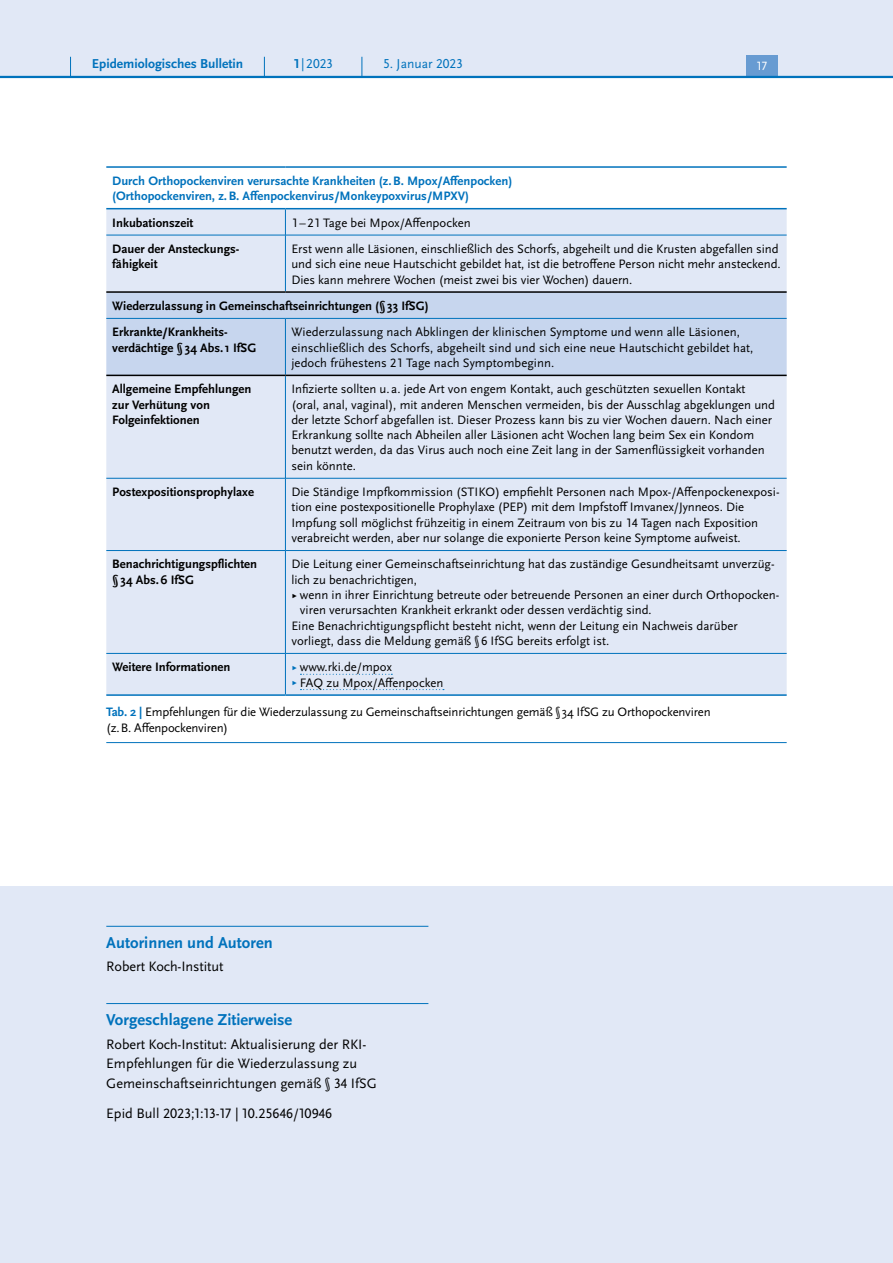
<style>
.page{position:relative;width:893px;height:1263px;background:#fff}
.page>*{position:absolute;margin:0;border:0;box-sizing:border-box;transform-origin:0 0}
.H4_-_Anhang_allerers{font:700 16.5px "Scala Sans Pro";color:#0072bc}
.P_-_Anhang{font:14.25px/19.5px "Scala Sans Pro";color:#000}
.t1{font:700 13.5px "Scala Sans Pro";color:#0072bc}
.t2{font:13.5px "Scala Sans Pro";color:#0072bc}
.P_-_Tab_linksbündig{font:12.75px/15.3px "Scala Sans Pro";color:#000}
.P_-_Tab_linksbündig-2{font:700 12.75px/15.3px "Scala Sans Pro";color:#000}
.P_-_Tab_linksbündig-3{font:700 12.75px "Scala Sans Pro";color:#0072bc}
.P_-_Bildunterschrift{font:12.75px/15.8px "Scala Sans Pro";letter-spacing:-.015em;color:#000}
.Titel_klein{font:700 12.75px "Scala Sans Pro";color:#000}
.t3{font:12.45px "Scala Sans Pro";color:#fff}
.s1{font-weight:700}
.s2{font-size:6px}
.s3{font-style:italic}
.s4{font-size:6px;color:#0072bc}
.s5{font-weight:700;color:#0072bc}
</style>
<div class="page">
<div style="left:0;top:887px;width:893px;height:376px;background:#e1e8f6"></div>
<div style="left:106px;top:209px;width:681px;height:485px;background:#e1e8f6"></div>
<div style="left:106px;top:293px;width:681px;height:82px;background:#c7d6ee"></div>
<svg style="left:285px;top:209px;width:1px;height:26px"></svg>
<hr style="left:106px;top:235px;width:179px;height:1px;background:#0072bc">
<hr style="left:285px;top:235px;width:502px;height:1px;background:#0072bc">
<hr style="left:285px;top:235px;width:1px;height:56px;background:#0072bc">
<hr style="left:285px;top:319px;width:1px;height:56px;background:#0072bc">
<hr style="left:285px;top:376px;width:1px;height:102px;background:#0072bc">
<hr style="left:106px;top:478px;width:179px;height:1px;background:#0072bc">
<hr style="left:285px;top:478px;width:502px;height:1px;background:#0072bc">
<hr style="left:285px;top:478px;width:1px;height:72px;background:#0072bc">
<hr style="left:106px;top:550px;width:179px;height:1px;background:#0072bc">
<hr style="left:285px;top:550px;width:502px;height:1px;background:#0072bc">
<hr style="left:285px;top:551px;width:1px;height:102px;background:#0072bc">
<hr style="left:106px;top:653px;width:179px;height:1px;background:#0072bc">
<hr style="left:285px;top:653px;width:502px;height:1px;background:#0072bc">
<hr style="left:285px;top:654px;width:1px;height:40px;background:#0072bc">
<hr style="left:106px;top:166px;width:179px;height:2px;background:#0072bc">
<hr style="left:285px;top:166px;width:502px;height:2px;background:#0072bc">
<hr style="left:106px;top:208px;width:179px;height:1px;background:#0072bc">
<hr style="left:285px;top:208px;width:502px;height:1px;background:#0072bc">
<hr style="left:106px;top:694px;width:179px;height:2px;background:#0072bc">
<hr style="left:285px;top:694px;width:502px;height:2px;background:#0072bc">
<hr style="left:106px;top:318px;width:179px;height:1px;background:#0072bc">
<hr style="left:285px;top:318px;width:502px;height:1px;background:#0072bc">
<hr style="left:106px;top:291px;width:179px;height:2px;background:#000">
<hr style="left:285px;top:291px;width:502px;height:2px;background:#000">
<hr style="left:106px;top:375px;width:179px;height:1px;background:#000">
<hr style="left:285px;top:375px;width:502px;height:1px;background:#000">
<svg style="left:300px;top:674px;width:92px;height:1px"></svg>
<svg style="left:300px;top:689px;width:144px;height:1px"></svg>
<hr style="left:106px;top:926px;width:322px;height:1px;background:#0072bc">
<hr style="left:106px;top:1003px;width:322px;height:1px;background:#0072bc">
<hr style="left:106px;top:742px;width:681px;height:1px;background:#0072bc">
<div style="left:0;top:0;width:893px;height:77px;background:#e1e8f6"></div>
<div style="left:746px;top:55px;width:32px;height:21px;background:#679bd2"></div>
<hr style="left:0;top:76px;width:893px;height:2px;background:#0072bc">
<svg style="left:70px;top:57px;width:1px;height:19px"></svg>
<svg style="left:264px;top:57px;width:1px;height:19px"></svg>
<svg style="left:362px;top:57px;width:1px;height:19px"></svg>
<p class="t1" style="left:92px;top:55px;width:153px">Epidemiologisches Bulletin</p>
<p class="t2" style="left:294px;top:55px;width:40px"><span class="s1">1</span> |2023</p>
<p class="t2" style="left:383px;top:55px;width:81px">5. Januar 2023</p>
<p class="t3" style="left:757px;top:59px;width:12px">17</p>
<p class="P_-_Tab_linksbündig-3" style="left:112px;top:173px;width:402px">Durch Orthopockenviren verursachte Krankheiten (z.B. Mpox/Affenpocken)</p>
<p class="P_-_Tab_linksbündig-3" style="left:112px;top:189px;width:358px">(Orthopockenviren, z.B. Affenpockenvirus/Monkeypoxvirus/MPXV)</p>
<p class="P_-_Tab_linksbündig-2" style="left:112px;top:215px;width:83px">Inkubationszeit</p>
<p class="P_-_Tab_linksbündig" style="left:291px;top:215px;width:181px">1–21 Tage bei Mpox/Affenpocken</p>
<p class="P_-_Tab_linksbündig-2" style="left:112px;top:241px;width:128px">Dauer der Ansteckungs&shy;fähigkeit</p>
<p class="P_-_Tab_linksbündig" style="left:291px;top:241px;width:491px">Erst wenn alle Läsionen, einschließlich des Schorfs, abgeheilt und die Krusten abgefallen sind und sich eine neue Hautschicht gebildet hat, ist die betroffene Person nicht mehr ansteckend.<br>Dies kann mehrere Wochen (meist zwei bis vier Wochen) dauern.</p>
<p class="Titel_klein" style="left:112px;top:298px;width:318px">Wiederzulassung in Gemeinschaftseinrichtungen (§33 IfSG)</p>
<p class="P_-_Tab_linksbündig-2" style="left:112px;top:324px;width:146px">Erkrankte/Krankheits&shy;verdächtige §34 Abs.1 IfSG</p>
<p class="P_-_Tab_linksbündig" style="left:291px;top:324px;width:463px">Wiederzulassung nach Abklingen der klinischen Symptome und wenn alle Läsionen, einschließlich des Schorfs, abgeheilt sind und sich eine neue Hautschicht gebildet hat, jedoch frühestens 21 Tage nach Symptombeginn.</p>
<p class="P_-_Tab_linksbündig-2" style="left:112px;top:381px;width:141px">Allgemeine Empfehlungen zur Verhütung von<br>Folgeinfektionen</p>
<p class="P_-_Tab_linksbündig" style="left:291px;top:381px;width:485px">Infizierte sollten u. a. jede Art von engem Kontakt, auch geschützten sexuellen Kontakt (oral, anal, vaginal), mit anderen Menschen vermeiden, bis der Ausschlag abgeklungen und der letzte Schorf abgefallen ist. Dieser Prozess kann bis zu vier Wochen dauern. Nach einer Erkrankung sollte nach Abheilen aller Läsionen acht Wochen lang beim Sex ein Kondom benutzt werden, da das Virus auch noch eine Zeit lang in der Samenflüssigkeit vorhanden sein könnte.</p>
<p class="P_-_Tab_linksbündig-2" style="left:112px;top:484px;width:143px">Postexpositionsprophylaxe</p>
<p class="P_-_Tab_linksbündig" style="left:291px;top:484px;width:490px">Die Ständige Impfkommission (STIKO) empfiehlt Personen nach Mpox-/Affenpockenexposi&shy;tion eine postexpositionelle Prophylaxe (PEP) mit dem Impfstoff Imvanex/Jynneos. Die Impfung soll möglichst frühzeitig in einem Zeitraum von bis zu 14 Tagen nach Exposition verabreicht werden, aber nur solange die exponierte Person keine Symptome aufweist.</p>
<p class="P_-_Tab_linksbündig-2" style="left:112px;top:557px;width:146px">Benachrichtigungspflichten</p>
<p class="P_-_Tab_linksbündig-2" style="left:112px;top:572px;width:83px">§34 Abs.6 IfSG</p>
<p class="P_-_Tab_linksbündig" style="left:291px;top:557px;width:485px">Die Leitung einer Gemeinschaftseinrichtung hat das zuständige Gesundheitsamt unverzüg&shy;lich zu benachrichtigen,</p>
<p class="P_-_Tab_linksbündig" style="left:300px;top:587px;width:481px;text-indent:-9px"><span class="s2">▶</span> wenn in ihrer Einrichtung betreute oder betreuende Personen an einer durch Orthopocken&shy;viren verursachten Krankheit erkrankt oder dessen verdächtig sind<span class="s3">.</span></p>
<p class="P_-_Tab_linksbündig" style="left:291px;top:618px;width:448px">Eine Benachrichtigungspflicht besteht nicht, wenn der Leitung ein Nachweis darüber vorliegt, dass die Meldung gemäß §6 IfSG bereits erfolgt ist.</p>
<p class="P_-_Tab_linksbündig-2" style="left:112px;top:659px;width:120px">Weitere Informationen</p>
<p class="P_-_Tab_linksbündig" style="left:291px;top:659px;width:102px"><span class="s4">▶</span> www.rki.de/mpox</p>
<p class="P_-_Tab_linksbündig" style="left:291px;top:675px;width:154px"><span class="s4">▶</span> FAQ zu Mpox/Affenpocken</p>
<p class="P_-_Bildunterschrift" style="left:106px;top:704px;width:606px"><span class="s5">Tab. 2 |</span> Empfehlungen für die Wiederzulassung zu Gemeinschaftseinrichtungen gemäß §34 IfSG zu Orthopockenviren (z.B. Affenpockenviren)</p>
<h4 class="H4_-_Anhang_allerers" style="left:106px;top:932px;width:168px">Autorinnen und Autoren</h4>
<p class="P_-_Anhang" style="left:106px;top:957px;width:119px">Robert Koch-Institut</p>
<h4 class="H4_-_Anhang_allerers" style="left:106px;top:1010px;width:188px">Vorgeschlagene Zitierweise</h4>
<p class="P_-_Anhang" style="left:106px;top:1034px;width:272px">Robert Koch-Institut: Aktualisierung der RKI-<br>Empfehlungen für die Wiederzulassung zu<br>Gemeinschaftseinrichtungen gemäß § 34 IfSG</p>
<p class="P_-_Anhang" style="left:106px;top:1103px;width:228px">Epid Bull 2023;1:13-17 | 10.25646/10946</p>
</div>
